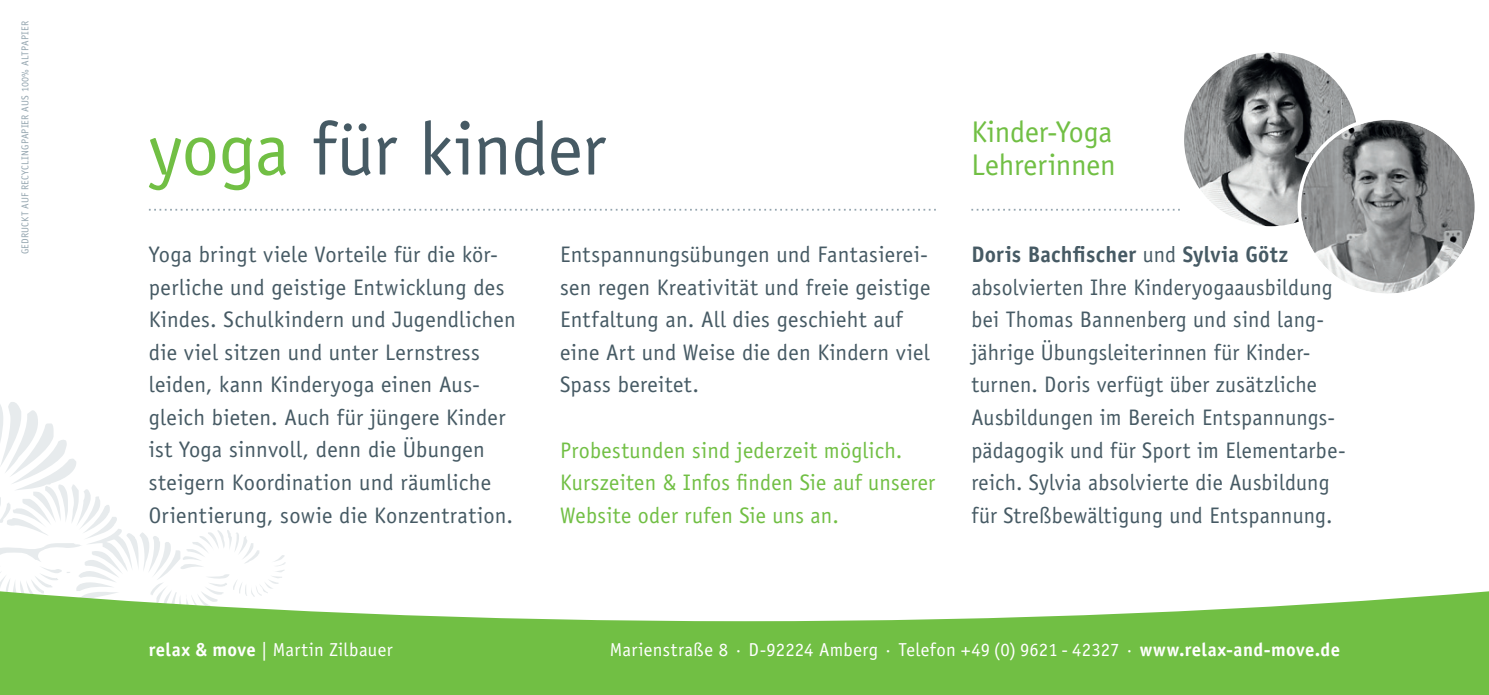
<style>
.page{position:relative;width:1489px;height:695px;background:#fff}
.page>*{position:absolute;margin:0;border:0;box-sizing:border-box;transform-origin:0 0}
.t1{font:75px "Officina Sans Std";letter-spacing:-.01em;color:#465a64}
.t2{font:30px/32.5px "Officina Sans Std";letter-spacing:-.005em;color:#71bf44}
.t3{font:22.5px/32.5px "Officina Sans Std";letter-spacing:.01em;color:#465a64}
.t4{font:22.5px/32.5px "Officina Sans Std";letter-spacing:.01em;color:#71bf44}
.t5{font:18.75px "Officina Sans Std";letter-spacing:.015em;color:#fff}
.t6{font:10px "Officina Sans Std";letter-spacing:.02em;color:#94a5af}
.s1{color:#71bf44}
.s2{font-weight:700}
</style>
<div class="page">
<svg style="left:0;top:402px;width:286px;height:188px"></svg>
<svg style="left:0;top:590px;width:1488px;height:104px;fill:#71bf44"></svg>
<svg style="left:149px;top:209px;width:786px;height:1px"></svg>
<img style="left:1183px;top:52px;width:174px;height:174px;border-radius:87px">
<svg style="left:971px;top:209px;width:208px;height:1px"></svg>
<img style="left:1300px;top:120px;width:174px;height:173px;border-radius:87px">
<div style="left:1297px;top:116px;width:181px;height:181px;border:4px solid #fff;border-radius:50%"></div>
<p class="t6" style="left:19px;top:254px;width:235px;rotate:-90deg">GEDRUCKT AUF RECYCLINGPAPIER AUS 100% ALTPAPIER</p>
<h1 class="t1" style="left:149px;top:105px;width:458px"><span class="s1">yoga</span> für kinder</h1>
<h2 class="t2" style="left:971px;top:116px;width:146px">Kinder-Yoga<br>Lehrerinnen</h2>
<p class="t3" style="left:149px;top:238px;width:368px">Yoga bringt viele Vorteile für die kör&shy;perliche und geistige Entwicklung des Kindes. Schulkindern und Jugendlichen die viel sitzen und unter Lernstress leiden, kann Kinderyoga einen Aus&shy;gleich bieten. Auch für jüngere Kinder ist Yoga sinnvoll, denn die Übungen steigern Koordination und räumliche Orientierung, sowie die Konzentration.</p>
<p class="t3" style="left:560px;top:238px;width:372px">Entspannungsübungen und Fantasierei&shy;sen regen Kreativität und freie geistige Entfaltung an. All dies geschieht auf eine Art und Weise die den Kindern viel Spass bereitet.</p>
<p class="t4" style="left:560px;top:433px;width:376px">Probestunden sind jederzeit möglich.<br>Kurszeiten &amp; Infos finden Sie auf unserer<br>Website oder rufen Sie uns an.</p>
<p class="t3" style="left:971px;top:238px;width:376px"><span class="s2">Doris Bachfischer</span> und <span class="s2">Sylvia Götz </span>absolvierten Ihre Kinderyogaausbildung bei Thomas Bannenberg und sind lang&shy;jährige Übungsleiterinnen für Kinder&shy;turnen. Doris verfügt über zusätzliche Ausbildungen im Bereich Entspannungs&shy;pädagogik und für Sport im Elementarbe&shy;reich. Sylvia absolvierte die Ausbildung für Streßbewältigung und Entspannung.</p>
<p class="t5" style="left:149px;top:639px;width:245px"><span class="s2">relax &amp; move</span> | Martin Zilbauer</p>
<p class="t5" style="left:610px;top:639px;width:731px">Marienstraße 8 · D-92224 Amberg · Telefon +49 (0) 9621 - 42327 · <span class="s2">www.relax-and-move.de</span></p>
</div>
